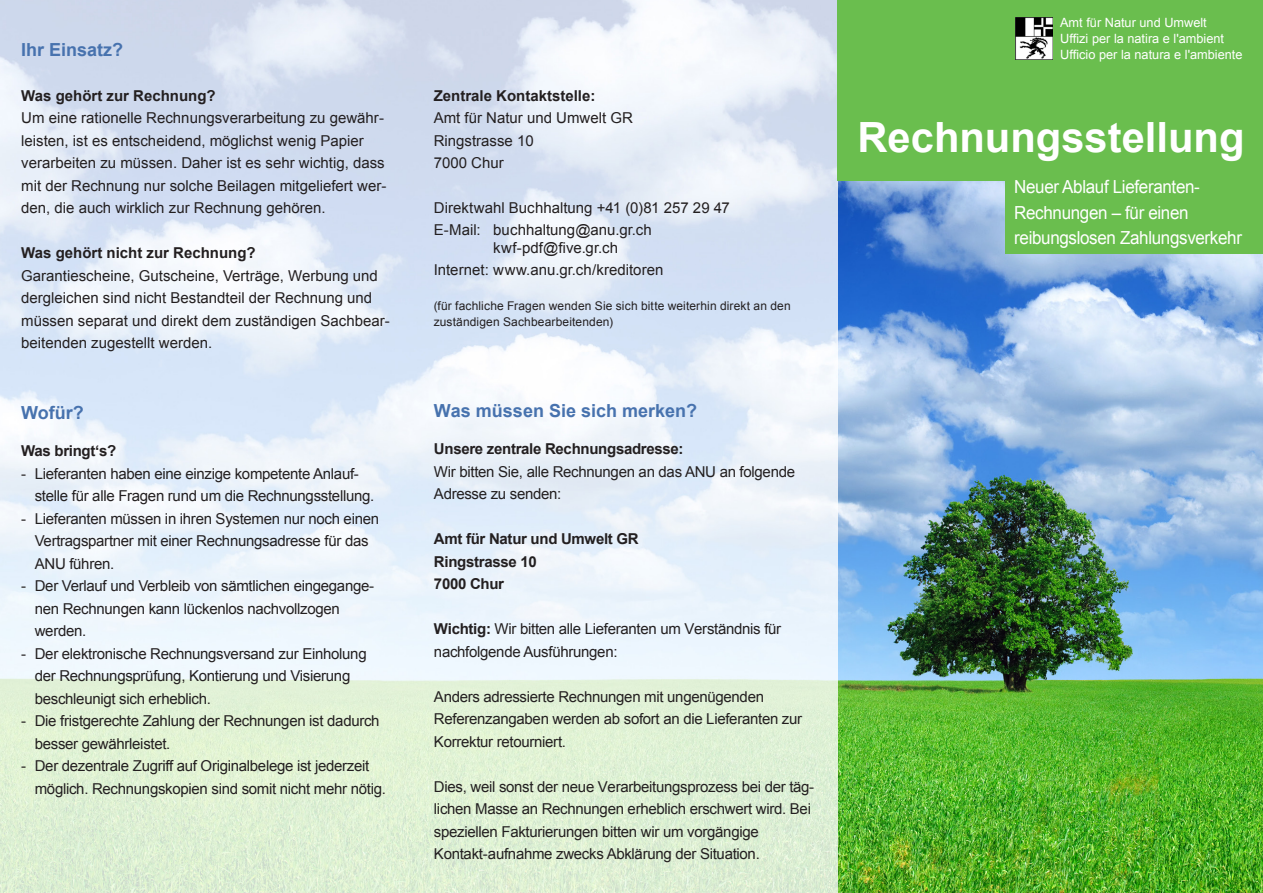
<style>
.page{position:relative;width:1263px;height:893px;background:#fff}
.page>*{position:absolute;margin:0;border:0;box-sizing:border-box;transform-origin:0 0}
.t1{font:700 41.7px "Arial";color:#fff}
.t2{font:18px/25.5px "Arial";letter-spacing:-.02em;color:#fff;scale:.95 1}
.t3{font:700 18px "Arial";color:#4772ae}
.t4{font:15px/22.5px "Arial";letter-spacing:-.02em;color:#231f20}
.t5{font:15px/22.5px "Arial";color:#231f20}
.t6{font:700 15px/22.5px "Arial";letter-spacing:-.02em;color:#231f20}
.t7{font:700 15px "Arial";color:#231f20}
.t8{font:12.75px/15.8px "Arial";color:#fff}
.t9{font:12px/16.5px "Arial";letter-spacing:.01em;color:#231f20}
.s1{font-weight:700}
</style>
<div class="page">
<img style="left:838px;top:180px;width:425px;height:713px">
<img style="left:0;top:0;width:838px;height:893px">
<div style="left:1005px;top:176px;width:258px;height:77px;background:#6abe4e"></div>
<div style="left:838px;top:0;width:425px;height:180px;background:#6abe4e"></div>
<img style="left:1015px;top:18px;width:38px;height:41px">
<p class="t3" style="left:21px;top:37px;width:104px">Ihr Einsatz?</p>
<p class="t7" style="left:21px;top:85px;width:196px">Was gehört zur Rechnung?</p>
<p class="t5" style="left:21px;top:107px;width:367px">Um eine rationelle Rechnungsverarbeitung zu gewähr&shy;leisten, ist es entscheidend, möglichst wenig Papier verarbeiten zu müssen. Daher ist es sehr wichtig, dass mit der Rechnung nur solche Beilagen mitgeliefert wer&shy;den, die auch wirklich zur Rechnung gehören.</p>
<p class="t7" style="left:21px;top:243px;width:236px">Was gehört nicht zur Rechnung?</p>
<p class="t5" style="left:21px;top:264px;width:370px">Garantiescheine, Gutscheine, Verträge, Werbung und dergleichen sind nicht Bestandteil der Rechnung und müssen separat und direkt dem zuständigen Sachbear&shy;beitenden zugestellt werden.</p>
<p class="t3" style="left:21px;top:400px;width:64px">Wofür?</p>
<p class="t6" style="left:21px;top:440px;width:97px">Was bringt‘s?</p>
<p class="t4" style="left:35px;top:462px;width:341px;text-indent:-14px">- Lieferanten haben eine einzige kompetente Anlauf&shy;stelle für alle Fragen rund um die Rechnungsstellung.</p>
<p class="t4" style="left:35px;top:507px;width:346px;text-indent:-14px">- Lieferanten müssen in ihren Systemen nur noch einen<br>Vertragspartner mit einer Rechnungsadresse für das<br>ANU führen.</p>
<p class="t4" style="left:35px;top:575px;width:341px;text-indent:-13px">- Der Verlauf und Verbleib von sämtlichen eingegange&shy;nen Rechnungen kann lückenlos nachvollzogen werden.</p>
<p class="t4" style="left:35px;top:642px;width:333px;text-indent:-14px">- Der elektronische Rechnungsversand zur Einholung der Rechnungsprüfung, Kontierung und Visierung beschleunigt sich erheblich.</p>
<p class="t4" style="left:35px;top:710px;width:346px;text-indent:-14px">- Die fristgerechte Zahlung der Rechnungen ist dadurch besser gewährleistet.</p>
<p class="t4" style="left:35px;top:755px;width:353px;text-indent:-14px">- Der dezentrale Zugriff auf Originalbelege ist jederzeit möglich. Rechnungskopien sind somit nicht mehr nötig.</p>
<p class="t7" style="left:434px;top:85px;width:163px">Zentrale Kontaktstelle:</p>
<p class="t5" style="left:434px;top:107px;width:201px">Amt für Natur und Umwelt GR<br>Ringstrasse 10<br>7000 Chur</p>
<p class="t5" style="left:434px;top:197px;width:298px">Direktwahl Buchhaltung +41 (0)81 257 29 47<br>E-Mail: buchhaltung@anu.gr.ch</p>
<p class="t5" style="left:434px;top:237px;width:231px;text-indent:60px">kwf-pdf@five.gr.ch<br>Internet: www.anu.gr.ch/kreditoren</p>
<p class="t9" style="left:434px;top:298px;width:358px">(für fachliche Fragen wenden Sie sich bitte weiterhin direkt an den zuständigen Sachbearbeitenden)</p>
<p class="t3" style="left:434px;top:398px;width:265px">Was müssen Sie sich merken?</p>
<p class="t6" style="left:434px;top:438px;width:251px">Unsere zentrale Rechnungsadresse:</p>
<p class="t4" style="left:434px;top:460px;width:363px">Wir bitten Sie, alle Rechnungen an das ANU an folgende<br>Adresse zu senden:</p>
<p class="t6" style="left:434px;top:528px;width:206px">Amt für Natur und Umwelt GR<br>Ringstrasse 10<br>7000 Chur</p>
<p class="t4" style="left:434px;top:618px;width:349px"><span class="s1">Wichtig:</span> Wir bitten alle Lieferanten um Verständnis für nachfolgende Ausführungen:</p>
<p class="t4" style="left:434px;top:685px;width:370px">Anders adressierte Rechnungen mit ungenügenden<br>Referenzangaben werden ab sofort an die Lieferanten zur<br>Korrektur retourniert.</p>
<p class="t4" style="left:434px;top:775px;width:382px">Dies, weil sonst der neue Verarbeitungsprozess bei der täg&shy;lichen Masse an Rechnungen erheblich erschwert wird. Bei speziellen Fakturierungen bitten wir um vorgängige Kontakt-aufnahme zwecks Abklärung der Situation.</p>
<p class="t8" style="left:1060px;top:15px;width:184px">Amt für Natur und Umwelt<br>Uffizi per la natira e l'ambient<br>Ufficio per la natura e l'ambiente</p>
<h1 class="t1" style="left:857px;top:110px;width:388px">Rechnungsstellung</h1>
<p class="t2" style="left:1014px;top:175px;width:241px">Neuer Ablauf Lieferanten-<br>Rechnungen – für einen reibungslosen Zahlungsverkehr</p>
</div>
